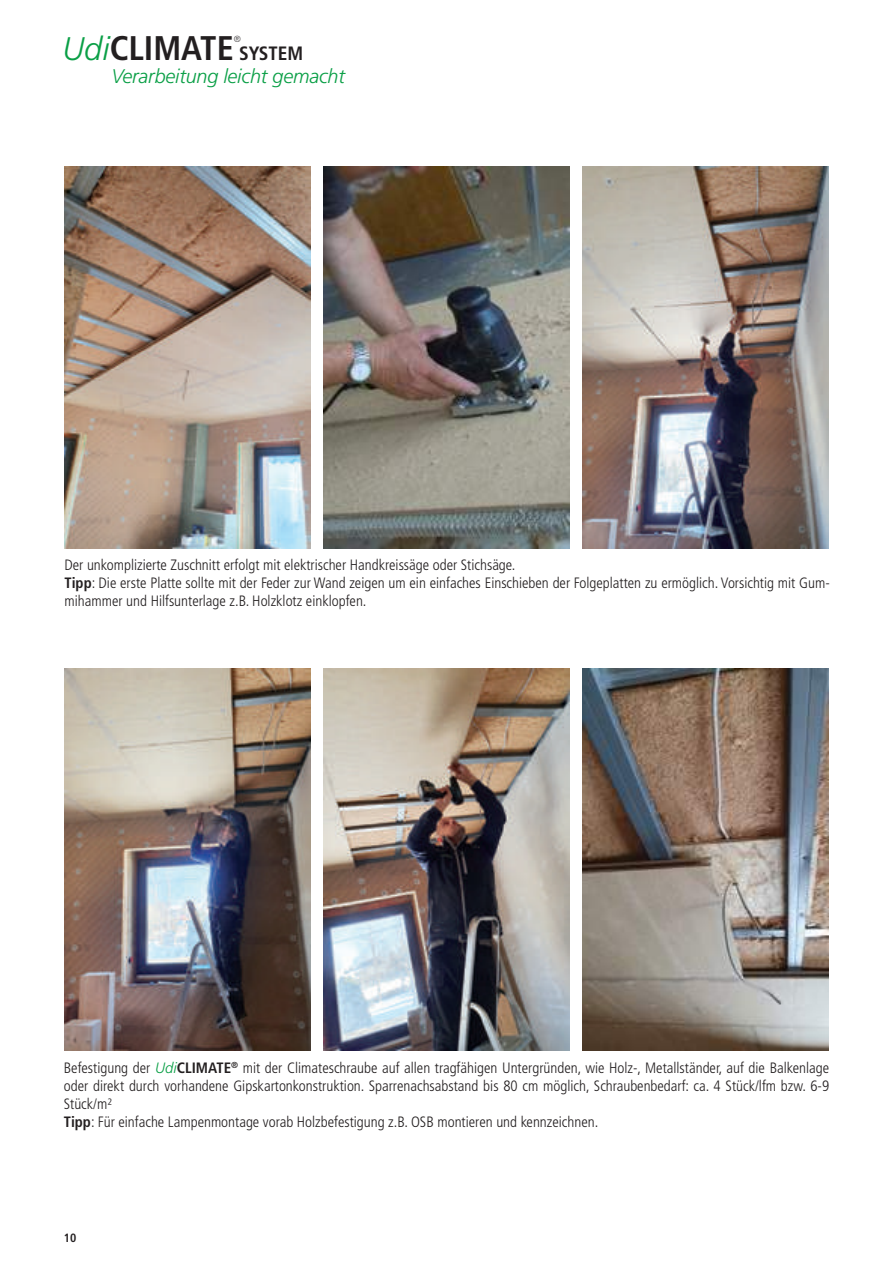
<style>
.page{position:relative;width:893px;height:1263px;background:#fff}
.page>*{position:absolute;margin:0;border:0;box-sizing:border-box;transform-origin:0 0}
.t1{font:700 condensed 34.2px "Frutiger";color:#231f20}
.t2{font:italic 300 19.8px "Frutiger";letter-spacing:-.01em;color:#0a9f46}
.t3{font:700 condensed 19.35px "Frutiger";color:#231f20}
.t4{font:300 condensed 15px/18px "Frutiger";color:#231f20}
.t5{font:700 condensed 12px "Frutiger";color:#231f20}
.t6{font:300 condensed 8.85px "Frutiger";color:#231f20}
.s1{font-weight:300;font-style:italic;font-stretch:normal;font-size:32.7px;color:#0a9f46}
.s2{font-weight:700}
.s3{font-style:italic;font-stretch:normal;color:#0a9f46}
</style>
<div class="page">
<img style="left:64px;top:166px;width:246px;height:382px">
<img style="left:65px;top:669px;width:246px;height:382px">
<img style="left:323px;top:166px;width:246px;height:382px">
<img style="left:324px;top:669px;width:246px;height:382px">
<img style="left:582px;top:166px;width:246px;height:382px">
<img style="left:583px;top:669px;width:246px;height:382px">
<h1 class="t1" style="left:63px;top:27px;width:173px"><span class="s1">Udi</span>CLIMATE</h1>
<p class="t6" style="left:234px;top:34px;width:9px">®</p>
<p class="t3" style="left:239px;top:41px;width:66px">SYSTEM</p>
<h2 class="t2" style="left:112px;top:64px;width:235px">Verarbeitung leicht gemacht</h2>
<p class="t4" style="left:65px;top:556px;width:767px">Der unkomplizierte Zuschnitt erfolgt mit elektrischer Handkreissäge oder Stichsäge.<br><span class="s2">Tipp</span>: Die erste Platte sollte mit der Feder zur Wand zeigen um ein einfaches Einschieben der Folgeplatten zu ermöglich. Vorsichtig mit Gum&shy;mihammer und Hilfsunterlage z.B. Holzklotz einklopfen.</p>
<p class="t4" style="left:64px;top:1059px;width:767px">Befestigung der <span class="s3">Udi</span><span class="s2">CLIMATE</span><sup>®</sup> mit der Climateschraube auf allen tragfähigen Untergründen, wie Holz-, Metallständer, auf die Balkenlage oder direkt durch vorhandene Gipskartonkonstruktion. Sparrenachsabstand bis 80 cm möglich, Schraubenbedarf: ca. 4 Stück/lfm bzw. 6-9<br>Stück/m²<br><span class="s2">Tipp</span>: Für einfache Lampenmontage vorab Holzbefestigung z.B. OSB montieren und kennzeichnen.</p>
<p class="t5" style="left:64px;top:1231px;width:14px">10</p>
</div>
